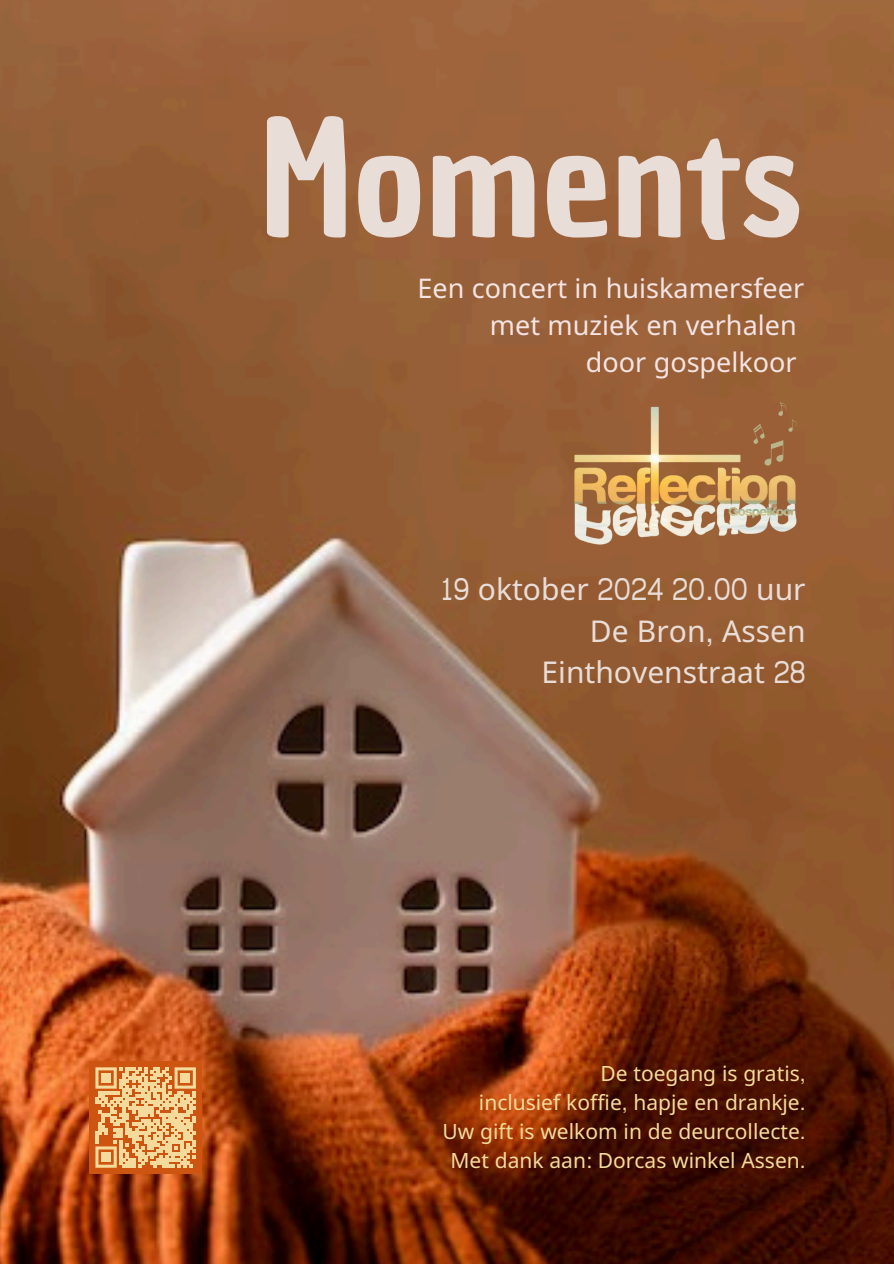
<style>
.page{position:relative;width:894px;height:1264px;background:#fff}
.page>*{position:absolute;margin:0;border:0;box-sizing:border-box;transform-origin:0 0}
.t1{font:154.8px "Chau Philomene One";color:#e9ddd8}
.t2{font:30px/41.7px "Noto Sans";color:#e9ddd8;text-align:right}
.t3{font:27px/37.2px "Noto Sans";color:#f6e4e4;text-align:right}
.t4{font:21px "Noto Sans";color:#f4db9b}
.s1{font-family:"Odor Mean Chey"}
</style>
<div class="page">
<img style="left:0;top:0;width:893px;height:1263px">
<img style="left:563px;top:360px;width:241px;height:247px">
<svg style="left:753px;top:402px;width:43px;height:64px;background:#9d673e"></svg>
<div style="left:89px;top:1061px;width:113px;height:112px;background:#ce5412"></div>
<svg style="left:95px;top:1067px;width:101px;height:100px"></svg>
<div style="left:101px;top:1073px;width:10px;height:9px;background:#f4db9b"></div>
<div style="left:181px;top:1073px;width:9px;height:9px;background:#f4db9b"></div>
<div style="left:101px;top:1152px;width:10px;height:9px;background:#f4db9b"></div>
<h2 class="t1" style="left:260px;top:75px;width:545px">Moments</h2>
<p class="t3" style="left:417px;top:269px;width:388px">Een concert in huiskamersfeer met muziek en verhalen<br>door gospelkoor</p>
<p class="t2" style="left:439px;top:567px;width:367px"><span class="s1">19</span> oktober <span class="s1">2024 20.00</span> uur<br>De Bron<span class="s1">,</span> Assen<br>Einthovenstraat <span class="s1">28</span></p>
<h2 class="t4" style="left:600px;top:1058px;width:207px">De toegang is gratis<span class="s1">,</span></h2>
<p class="t4" style="left:479px;top:1087px;width:328px">inclusief koffie<span class="s1">,</span> hapje en drankje<span class="s1">.</span></p>
<p class="t4" style="left:442px;top:1116px;width:364px">Uw gift is welkom in de deurcollecte<span class="s1">.</span></p>
<p class="t4" style="left:450px;top:1145px;width:356px">Met dank aan<span class="s1">:</span> Dorcas winkel Assen<span class="s1">.</span></p>
</div>
